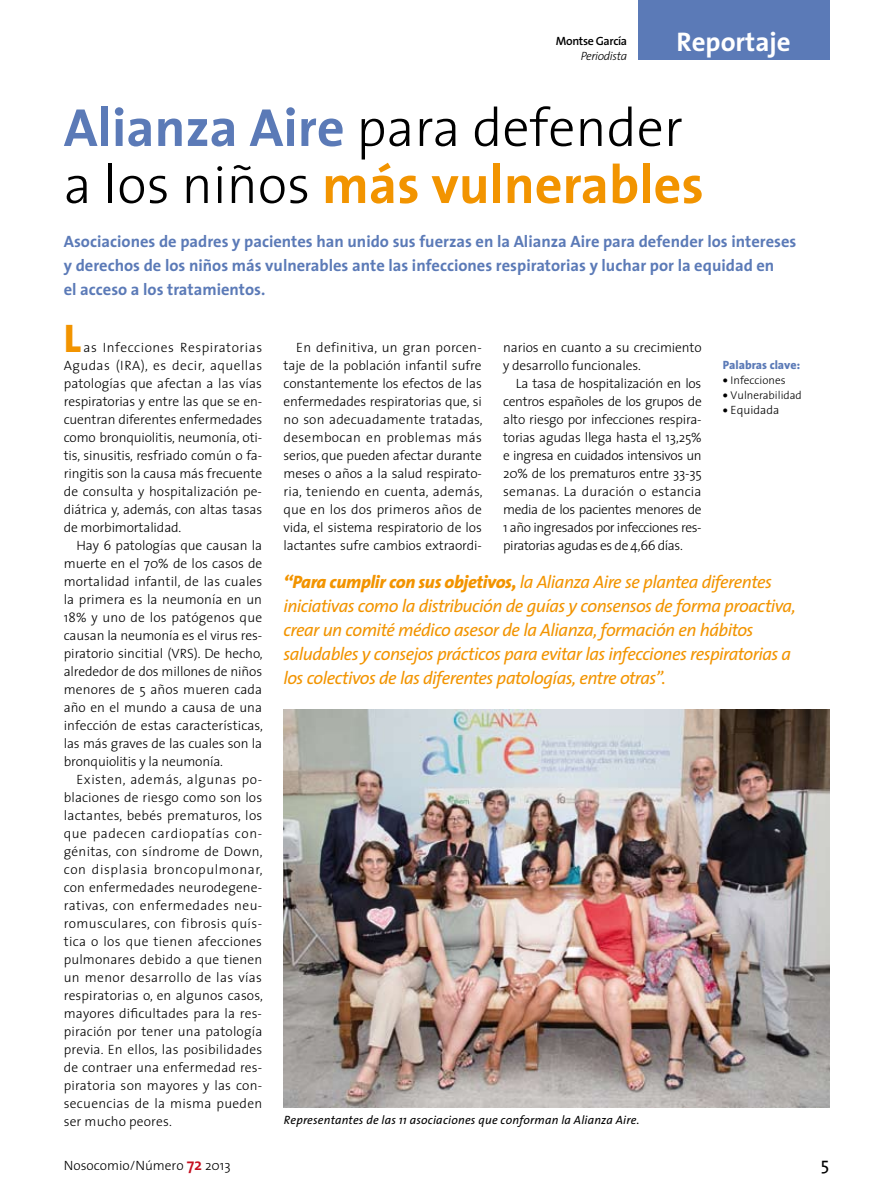
<style>
.page{position:relative;width:893px;height:1191px;background:#fff}
.page>*{position:absolute;margin:0;border:0;box-sizing:border-box;transform-origin:0 0}
.t1{font:300 54px/57px "The Sans 3";color:#000}
.t2{font:800 40.2px "The Sans 8";color:#f29400}
.t3{font:27px "The Sans 7 Bold Plain";color:#fff}
.t4{font:italic 18px/24px "The Sans 5";letter-spacing:-.03em;color:#f29400}
.t5{font:18px "The Sans 5";color:#000}
.t6{font:16.5px/24px "The Sans 7 Bold Plain";color:#5b7ab7}
.t7{font:300 13.5px/18px "The Sans 3";color:#000;text-align:justify}
.t8{font:300 13.5px "The Sans 3";letter-spacing:-.03em;color:#000}
.t9{font:300 13.5px "The Sans 3";letter-spacing:.02em;color:#000}
.t10{font:300 13.5px "The Sans 3";letter-spacing:.025em;color:#000}
.t11{font:300 13.5px "The Sans 3";letter-spacing:-.02em;color:#000}
.t12{font:300 13.5px "The Sans 3";letter-spacing:.045em;color:#000}
.t13{font:300 13.5px "The Sans 3";letter-spacing:.04em;color:#000}
.t14{font:300 13.5px "The Sans 3";letter-spacing:-.025em;color:#000}
.t15{font:300 13.5px "The Sans 3";letter-spacing:.035em;color:#000}
.t16{font:300 13.5px "The Sans 3";letter-spacing:.03em;color:#000}
.t17{font:italic 12px "The Sans 5";letter-spacing:.015em;color:#000}
.t18{font:600 12px/15px "The Sans 6";letter-spacing:-.03em;color:#000;text-align:right}
.t19{font:800 12px "The Sans 8";color:#5b7ab7}
.t20{font:300 12px "The Sans 3";color:#000}
.t21{font:300 11.25px "The Sans 3";color:#000}
.s1{font-family:"The Sans 3";font-weight:300;font-style:italic}
.s2{font-family:"The Sans 7 Bold Plain";font-weight:400;color:#5b7ab7}
.s3{font-family:"The Sans 7 Bold Plain";font-weight:400;color:#f29400}
.s4{font-family:"The Sans 8";font-weight:800;font-size:12px}
.s5{font-family:"The Sans 8";font-weight:800}
.s6{font-family:"The Sans 6";font-weight:600;font-size:16.5px;color:#c50e1f}
</style>
<div class="page">
<div style="left:638px;top:0;width:191px;height:60px;background:#5b7ab7"></div>
<img style="left:283px;top:709px;width:546px;height:398px">
<p class="t18" style="left:556px;top:33px;width:73px">Montse García<br><span class="s1">Periodista</span></p>
<p class="t3" style="left:676px;top:19px;width:116px">Reportaje</p>
<p class="t1" style="left:64px;top:97px;width:642px"><span class="s2">Alianza Aire</span> para defender a los niños <span class="s3">más vulnerables</span></p>
<p class="t6" style="left:64px;top:229px;width:734px">Asociaciones de padres y pacientes han unido sus fuerzas en la Alianza Aire para defender los intereses y derechos de los niños más vulnerables ante las infecciones respiratorias y luchar por la equidad en<br>el acceso a los tratamientos.</p>
<p class="t2" style="left:64px;top:304px;width:19px">L</p>
<p class="t7" style="left:283px;top:338px;width:201px;text-indent:13px">En definitiva, un gran porcen&shy;taje de la población infantil sufre constantemente los efectos de las enfermedades respiratorias que, si no son adecuadamente tratadas, desembocan en problemas más serios, que pueden afectar durante meses o años a la salud respirato&shy;ria, teniendo en cuenta, además, que en los dos primeros años de vida, el sistema respiratorio de los lactantes sufre cambios extraordi-</p>
<p class="t13" style="left:83px;top:336px;width:180px">as Infecciones Respiratorias</p>
<p class="t15" style="left:64px;top:354px;width:200px">Agudas (IRA), es decir, aquellas</p>
<p class="t7" style="left:64px;top:374px;width:200px">patologías que afectan a las vías</p>
<p class="t7" style="left:64px;top:392px;width:200px">respiratorias y entre las que se en-</p>
<p class="t7" style="left:64px;top:410px;width:200px">cuentran diferentes enfermedades</p>
<p class="t7" style="left:64px;top:428px;width:200px">como bronquiolitis, neumonía, oti-</p>
<p class="t7" style="left:64px;top:446px;width:200px">tis, sinusitis, resfriado común o fa-</p>
<p class="t7" style="left:64px;top:464px;width:200px">ringitis son la causa más frecuente</p>
<p class="t7" style="left:64px;top:482px;width:200px">de consulta y hospitalización pe-</p>
<p class="t7" style="left:64px;top:500px;width:200px">diátrica y, además, con altas tasas</p>
<p class="t7" style="left:64px;top:518px;width:119px">de morbimortalidad.</p>
<p class="t7" style="left:77px;top:536px;width:187px">Hay 6 patologías que causan la</p>
<p class="t7" style="left:64px;top:554px;width:200px">muerte en el 70% de los casos de</p>
<p class="t7" style="left:64px;top:572px;width:200px">mortalidad infantil, de las cuales</p>
<p class="t7" style="left:64px;top:590px;width:200px">la primera es la neumonía en un</p>
<p class="t7" style="left:64px;top:608px;width:200px">18% y uno de los patógenos que</p>
<p class="t7" style="left:64px;top:626px;width:200px">causan la neumonía es el virus res-</p>
<p class="t7" style="left:64px;top:644px;width:200px">piratorio sincitial (VRS). De hecho,</p>
<p class="t7" style="left:64px;top:662px;width:200px">alrededor de dos millones de niños</p>
<p class="t7" style="left:64px;top:680px;width:200px">menores de 5 años mueren cada</p>
<p class="t7" style="left:64px;top:698px;width:200px">año en el mundo a causa de una</p>
<p class="t7" style="left:64px;top:716px;width:201px">infección de estas características,</p>
<p class="t7" style="left:64px;top:734px;width:200px">las más graves de las cuales son la</p>
<p class="t7" style="left:64px;top:752px;width:161px">bronquiolitis y la neumonía.</p>
<p class="t13" style="left:77px;top:768px;width:187px">Existen, además, algunas po-</p>
<p class="t7" style="left:64px;top:788px;width:200px">blaciones de riesgo como son los</p>
<p class="t9" style="left:64px;top:804px;width:200px">lactantes, bebés prematuros, los</p>
<p class="t12" style="left:64px;top:822px;width:200px">que padecen cardiopatías con-</p>
<p class="t9" style="left:64px;top:840px;width:201px">génitas, con síndrome de Down,</p>
<p class="t12" style="left:64px;top:858px;width:200px">con displasia broncopulmonar,</p>
<p class="t7" style="left:64px;top:878px;width:200px">con enfermedades neurodegene-</p>
<p class="t16" style="left:64px;top:894px;width:200px">rativas, con enfermedades neu-</p>
<p class="t10" style="left:64px;top:912px;width:200px">romusculares, con fibrosis quís-</p>
<p class="t10" style="left:64px;top:930px;width:200px">tica o los que tienen afecciones</p>
<p class="t7" style="left:64px;top:950px;width:200px">pulmonares debido a que tienen</p>
<p class="t10" style="left:64px;top:966px;width:200px">un menor desarrollo de las vías</p>
<p class="t7" style="left:64px;top:986px;width:201px">respiratorias o, en algunos casos,</p>
<p class="t7" style="left:64px;top:1004px;width:200px">mayores dificultades para la res-</p>
<p class="t7" style="left:64px;top:1022px;width:200px">piración por tener una patología</p>
<p class="t7" style="left:64px;top:1040px;width:200px">previa. En ellos, las posibilidades</p>
<p class="t7" style="left:64px;top:1058px;width:200px">de contraer una enfermedad res-</p>
<p class="t9" style="left:64px;top:1074px;width:200px">piratoria son mayores y las con-</p>
<p class="t9" style="left:64px;top:1092px;width:200px">secuencias de la misma pueden</p>
<p class="t7" style="left:64px;top:1112px;width:110px">ser mucho peores.</p>
<p class="t7" style="left:503px;top:338px;width:200px">narios en cuanto a su crecimiento</p>
<p class="t7" style="left:503px;top:356px;width:139px">y desarrollo funcionales.</p>
<p class="t11" style="left:516px;top:372px;width:187px">La tasa de hospitalización en los</p>
<p class="t14" style="left:503px;top:390px;width:200px">centros españoles de los grupos de</p>
<p class="t7" style="left:503px;top:410px;width:200px">alto riesgo por infecciones respira-</p>
<p class="t7" style="left:503px;top:428px;width:200px">torias agudas llega hasta el 13,25%</p>
<p class="t8" style="left:503px;top:444px;width:200px">e ingresa en cuidados intensivos un</p>
<p class="t11" style="left:503px;top:462px;width:200px">20% de los prematuros entre 33-35</p>
<p class="t7" style="left:503px;top:482px;width:200px">semanas. La duración o estancia</p>
<p class="t8" style="left:503px;top:498px;width:200px">media de los pacientes menores de</p>
<p class="t8" style="left:503px;top:516px;width:200px">1 año ingresados por infecciones res-</p>
<p class="t8" style="left:503px;top:534px;width:181px">piratorias agudas es de 4,66 días.</p>
<p class="t19" style="left:723px;top:354px;width:79px">Palabras clave:</p>
<p class="t21" style="left:723px;top:371px;width:64px"><span class="s4">•</span> Infecciones</p>
<p class="t21" style="left:723px;top:386px;width:80px"><span class="s4">•</span> Vulnerabilidad</p>
<p class="t20" style="left:723px;top:400px;width:58px"><span class="s5">•</span> Equidada</p>
<p class="t4" style="left:283px;top:569px;width:514px"><span class="s5">“Para cumplir con sus objetivos,</span> la Alianza Aire se plantea diferentes iniciativas como la distribución de guías y consensos de forma proactiva, crear un comité médico asesor de la Alianza, formación en hábitos saludables y consejos prácticos para evitar las infecciones respiratorias a los colectivos de las diferentes patologías, entre otras”.</p>
<p class="t17" style="left:284px;top:1109px;width:357px">Representantes de las 11 asociaciones que conforman la Alianza Aire.</p>
<p class="t7" style="left:64px;top:1155px;width:168px">Nosocomio/Número <span class="s6">72</span> 2013</p>
<p class="t5" style="left:821px;top:1148px;width:10px">5</p>
</div>
